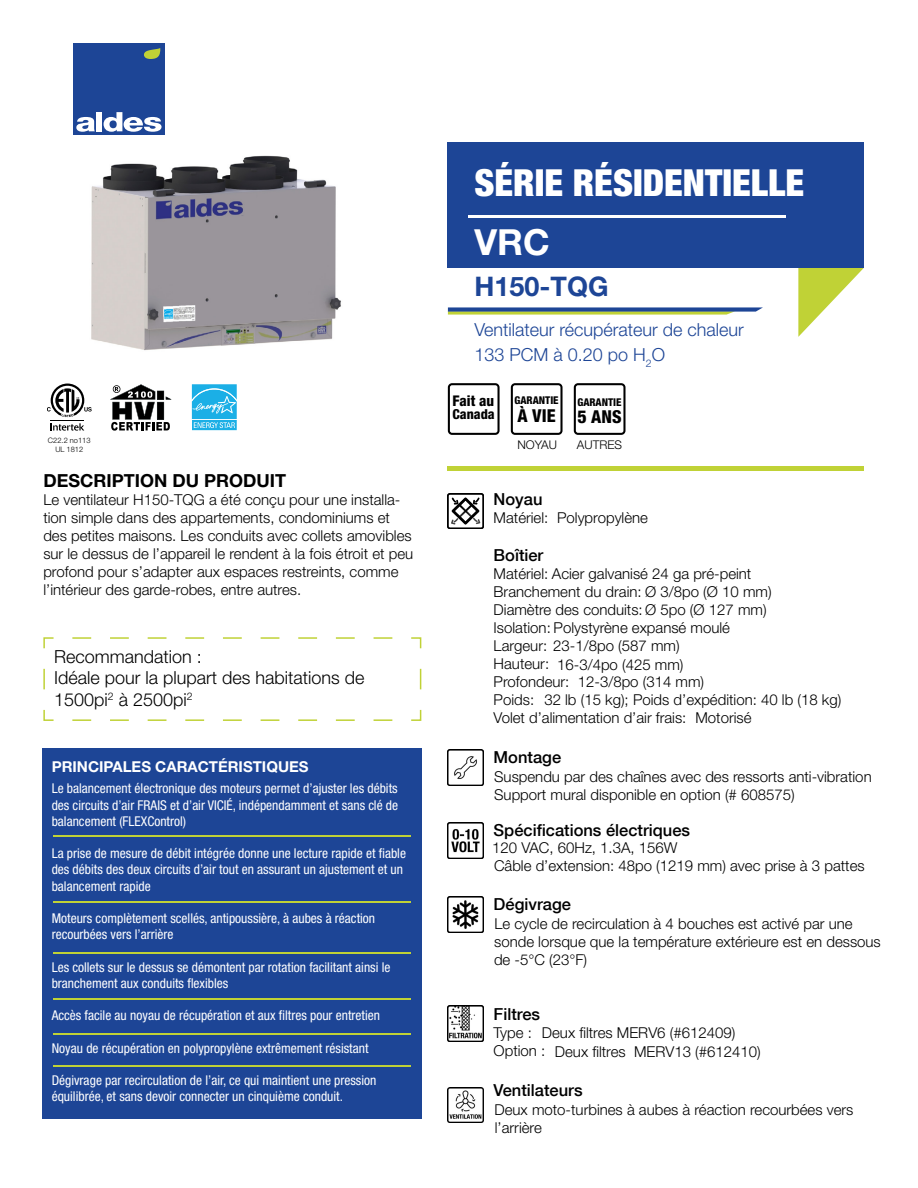
<style>
.page{position:relative;width:918px;height:1188px;background:#fff}
.page>*{position:absolute;margin:0;border:0;box-sizing:border-box;transform-origin:0 0}
.t1{font:900 condensed 37.35px "Helvetica Neue LT Std";color:#fff}
.t2{font:700 36px "Helvetica Neue LT Std";color:#fff}
.t3{font:700 27px "Helvetica Neue LT Std";color:#1d4596}
.t4{font:300 18px/21.6px "Helvetica Neue LT Std";color:#000}
.t5{font:300 18px "Helvetica Neue LT Std";color:#1d4596}
.t6{font:700 18px "Helvetica Neue LT Std";color:#000}
.t7{font:800 condensed 17.85px "Helvetica Neue LT Std";color:#000}
.t8{font:500 16.5px "Helvetica Neue LT Com";color:#000}
.t9{font:300 15px/18px "Helvetica Neue LT Std";color:#000}
.t10{font:700 15px "Helvetica Neue LT Std";color:#fff}
.t11{font:800 condensed 14.7px "Helvetica Neue LT Std";color:#000}
.t12{font:800 condensed 13.8px "Helvetica Neue LT Std";color:#000}
.t13{font:condensed 13.5px/16.2px "Helvetica Neue LT Std";color:#fff}
.t14{font:300 12px "Helvetica Neue LT Std";color:#000}
.t15{font:800 condensed 10.8px "Helvetica Neue LT Std";color:#000}
.t16{font:300 7.5px/9px "Helvetica Neue LT Std";color:#000;text-align:center}
</style>
<div class="page">
<img style="left:448px;top:493px;width:35px;height:36px">
<img style="left:448px;top:749px;width:36px;height:36px">
<img style="left:448px;top:823px;width:35px;height:35px">
<img style="left:448px;top:897px;width:35px;height:36px">
<img style="left:448px;top:1006px;width:35px;height:35px">
<img style="left:448px;top:1087px;width:35px;height:36px">
<svg style="left:798px;top:268px;width:66px;height:69px"></svg>
<svg style="left:448px;top:307px;width:315px;height:8px;background:#779188"></svg>
<div style="left:448px;top:142px;width:416px;height:126px;background:#1d4596"></div>
<hr style="left:469px;top:215px;width:317px;height:3px;background:#fff">
<img style="left:91px;top:155px;width:250px;height:196px">
<svg style="left:43px;top:637px;width:379px;height:84px"></svg>
<svg style="left:110px;top:384px;width:61px;height:47px"></svg>
<svg style="left:191px;top:384px;width:46px;height:47px;background:#49bfea"></svg>
<svg style="left:51px;top:423px;width:33px;height:8px"></svg>
<hr style="left:51px;top:420px;width:33px;height:1px;background:#000">
<svg style="left:47px;top:384px;width:45px;height:33px"></svg>
<svg style="left:574px;top:383px;width:52px;height:52px"></svg>
<svg style="left:511px;top:383px;width:52px;height:52px"></svg>
<svg style="left:448px;top:383px;width:52px;height:52px"></svg>
<div style="left:448px;top:466px;width:416px;height:5px;background:#c0d236"></div>
<div style="left:42px;top:748px;width:379px;height:370px;background:#1d4596"></div>
<hr style="left:53px;top:835px;width:358px;height:1px;background:#c0d236">
<hr style="left:53px;top:901px;width:358px;height:1px;background:#c0d236">
<hr style="left:53px;top:952px;width:358px;height:1px;background:#c0d236">
<hr style="left:53px;top:999px;width:358px;height:1px;background:#c0d236">
<hr style="left:53px;top:1034px;width:358px;height:1px;background:#c0d236">
<hr style="left:53px;top:1066px;width:358px;height:1px;background:#c0d236">
<div style="left:73px;top:43px;width:92px;height:92px;background:#1d4596"></div>
<svg style="left:76px;top:117px;width:19px;height:15px"></svg>
<div style="left:96px;top:112px;width:6px;height:19px;background:#fff"></div>
<svg style="left:104px;top:112px;width:58px;height:20px"></svg>
<svg style="left:144px;top:48px;width:17px;height:11px"></svg>
<h1 class="t1" style="left:475px;top:160px;width:331px">SÉRIE RÉSIDENTIELLE</h1>
<h2 class="t2" style="left:475px;top:220px;width:77px">VRC</h2>
<h3 class="t3" style="left:475px;top:270px;width:136px">H150-TQG</h3>
<p class="t5" style="left:475px;top:319px;width:271px">Ventilateur récupérateur de chaleur</p>
<p class="t5" style="left:475px;top:343px;width:192px">133 PCM à 0.20 po H<sub>2</sub>O</p>
<p class="t15" style="left:577px;top:396px;width:46px">GARANTIE</p>
<p class="t7" style="left:577px;top:405px;width:46px">5 ANS</p>
<p class="t11" style="left:452px;top:391px;width:43px">Fait au</p>
<p class="t15" style="left:514px;top:394px;width:46px">GARANTIE</p>
<p class="t12" style="left:452px;top:406px;width:44px">Canada</p>
<p class="t7" style="left:517px;top:405px;width:40px">À VIE</p>
<p class="t16" style="left:48px;top:436px;width:44px">C22.2 no113<br>UL 1812</p>
<p class="t14" style="left:577px;top:438px;width:47px">AUTRES</p>
<p class="t14" style="left:517px;top:438px;width:41px">NOYAU</p>
<p class="t6" style="left:43px;top:470px;width:244px">DESCRIPTION DU PRODUIT</p>
<p class="t9" style="left:43px;top:490px;width:371px">Le ventilateur H150-TQG a été conçu pour une installa&shy;tion simple dans des appartements, condominiums et des petites maisons. Les conduits avec collets amovibles sur le dessus de l’appareil le rendent à la fois étroit et peu profond pour s’adapter aux espaces restreints, comme l’intérieur des garde-robes, entre autres.</p>
<p class="t4" style="left:54px;top:645px;width:312px">Recommandation :<br>Idéale pour la plupart des habitations de<br>1500pi<sup>2</sup> à 2500pi<sup>2</sup></p>
<p class="t10" style="left:52px;top:758px;width:258px">PRINCIPALES CARACTÉRISTIQUES</p>
<p class="t13" style="left:52px;top:780px;width:348px;text-align:justify">Le balancement électronique des moteurs permet d’ajuster les débits des circuits d’air FRAIS et d’air VICIÉ, indépendamment et sans clé de balancement (FLEXControl)</p>
<p class="t13" style="left:52px;top:845px;width:356px">La prise de mesure de débit intégrée donne une lecture rapide et fiable des débits des deux circuits d’air tout en assurant un ajustement et un balancement rapide</p>
<p class="t13" style="left:52px;top:910px;width:325px">Moteurs complètement scellés, antipoussière, à aubes à réaction recourbées vers l’arrière</p>
<p class="t13" style="left:52px;top:959px;width:340px">Les collets sur le dessus se démontent par rotation facilitant ainsi le branchement aux conduits flexibles</p>
<p class="t13" style="left:52px;top:1007px;width:330px">Accès facile au noyau de récupération et aux filtres pour entretien</p>
<p class="t13" style="left:52px;top:1040px;width:318px">Noyau de récupération en polypropylène extrêmement résistant</p>
<p class="t13" style="left:52px;top:1072px;width:326px">Dégivrage par recirculation de l’air, ce qui maintient une pression équilibrée, et sans devoir connecter un cinquième conduit.</p>
<p class="t8" style="left:494px;top:489px;width:50px">Noyau</p>
<p class="t9" style="left:494px;top:509px;width:56px">Matériel:</p>
<p class="t8" style="left:494px;top:545px;width:51px">Boîtier</p>
<p class="t9" style="left:494px;top:564px;width:280px">Matériel: Acier galvanisé 24 ga pré-peint<br>Branchement du drain: Ø 3/8po (Ø 10 mm)<br>Diamètre des conduits: Ø 5po (Ø 127 mm)<br>Isolation: Polystyrène expansé moulé<br>Largeur: 23-1/8po (587 mm)<br>Hauteur:<br>Profondeur:<br>Poids:<br>Volet d’alimentation d’air frais:</p>
<p class="t8" style="left:494px;top:747px;width:69px">Montage</p>
<p class="t9" style="left:557px;top:508px;width:92px">Polypropylène</p>
<p class="t9" style="left:578px;top:655px;width:128px;line-height:17.4px;text-indent:-21px">16-3/4po (425 mm)<br>12-3/8po (314 mm)</p>
<p class="t9" style="left:695px;top:709px;width:58px">Motorisé</p>
<p class="t9" style="left:544px;top:691px;width:299px">32 lb (15 kg); Poids d’expédition: 40 lb (18 kg)</p>
<p class="t9" style="left:494px;top:768px;width:379px">Suspendu par des chaînes avec des ressorts anti-vibration<br>Support mural disponible en option (# 608575)</p>
<p class="t9" style="left:492px;top:839px;width:374px">120 VAC, 60Hz, 1.3A, 156W<br>Câble d’extension: 48po (1219 mm) avec prise à 3 pattes</p>
<p class="t8" style="left:494px;top:821px;width:198px">Spécifications électriques</p>
<p class="t8" style="left:494px;top:894px;width:79px">Dégivrage</p>
<p class="t9" style="left:494px;top:914px;width:388px">Le cycle de recirculation à 4 bouches est activé par une sonde lorsque que la température extérieure est en dessous de -5°C (23°F)</p>
<p class="t8" style="left:494px;top:1004px;width:48px">Filtres</p>
<p class="t9" style="left:494px;top:1023px;width:53px">Type :<br>Option :</p>
<p class="t8" style="left:494px;top:1080px;width:90px">Ventilateurs</p>
<p class="t9" style="left:555px;top:1023px;width:208px;line-height:18.6px;text-indent:-13px">Deux filtres MERV6 (#612409)<br>Deux filtres MERV13 (#612410)</p>
<p class="t9" style="left:495px;top:1100px;width:360px">Deux moto-turbines à aubes à réaction recourbées vers l’arrière</p>
</div>
